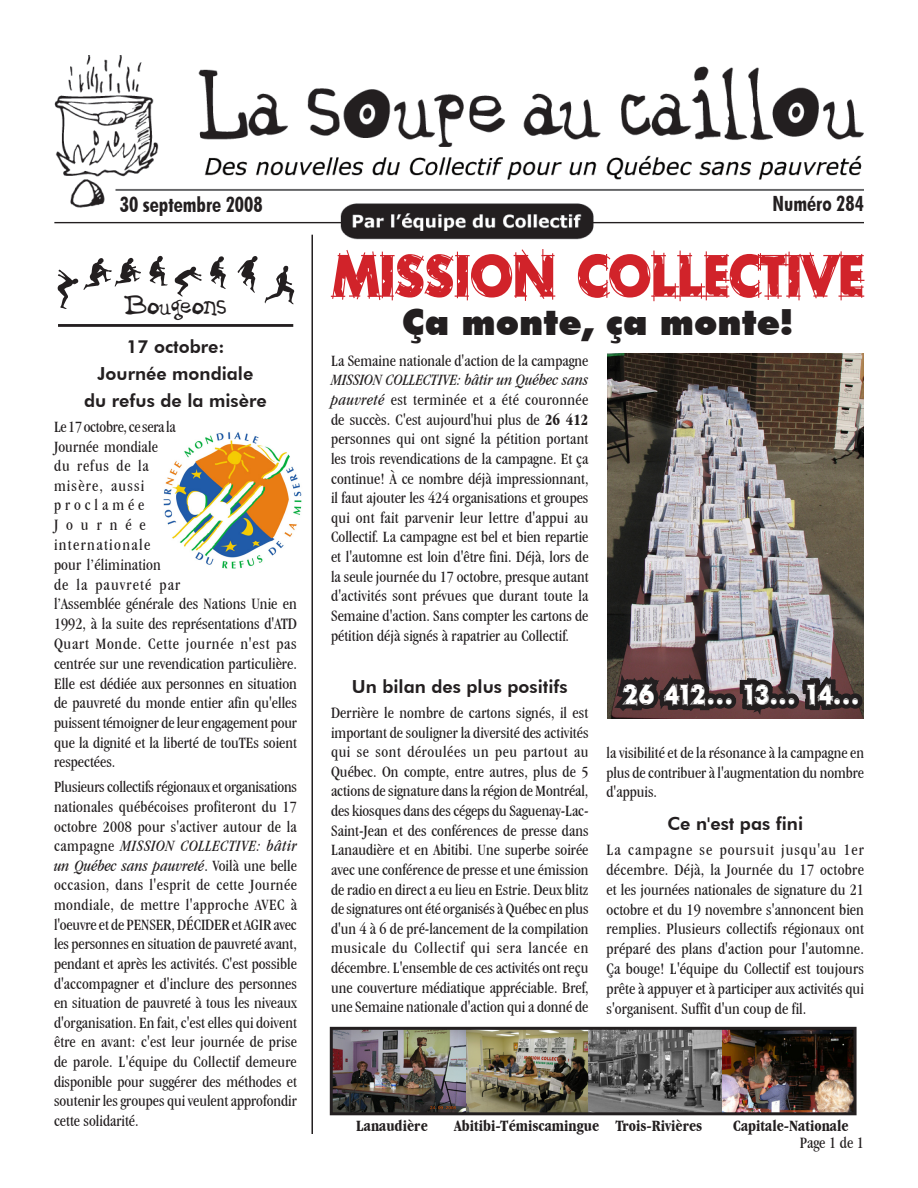
<style>
.page{position:relative;width:918px;height:1188px;background:#fff}
.page>*{position:absolute;margin:0;border:0;box-sizing:border-box;transform-origin:0 0}
.t1{font:60.9px "Swifty";color:#231f20}
.Surtitre{font:57.75px "Rough Draft";color:#d1232a;scale:.9 1}
.Titre{font:900 36px "Futura BT";color:#231f20}
.Surtitre-2{font:27px "Rough Draft";color:#fff;scale:.9 1}
.t2{font:22.8px "Garth Hand";color:#231f20}
.t3{font:700 condensed 21px "Futura BT";color:#231f20}
.Intertitre{font:800 18px "Futura BT";color:#231f20}
.Texte_normal{font:condensed 16.5px/19.8px "Garamond IT Cby BT";color:#231f20;text-align:justify}
.Texte_normal-2{font:condensed 16.5px "Garamond IT Cby BT";letter-spacing:.02em;color:#231f20}
.Texte_normal-3{font:condensed 16.35px/19.6px "Garamond IT Cby BT";color:#231f20;text-align:justify}
.Texte_normal-4{font:700 condensed 16.35px "Garamond IT Cby BT";color:#231f20}
.s1{font-size:16.5px}
.s2{font-style:italic}
.s3{font-style:italic;font-size:16.35px}
.s4{font-weight:700}
</style>
<div class="page">
<img style="left:54px;top:55px;width:810px;height:180px">
<hr style="left:58px;top:324px;width:235px;height:3px;background:#231f20">
<hr style="left:57px;top:489px;width:237px;height:1px;background:#231f20">
<hr style="left:311px;top:235px;width:2px;height:899px;background:#231f20">
<svg style="left:326px;top:174px;width:538px;height:180px"></svg>
<img style="left:334px;top:1031px;width:255px;height:80px">
<img style="left:589px;top:1031px;width:264px;height:80px">
<div style="left:330px;top:1027px;width:527px;height:88px;border:3px solid #231f20"></div>
<img style="left:607px;top:354px;width:257px;height:196px">
<img style="left:161px;top:432px;width:141px;height:137px">
<img style="left:607px;top:550px;width:257px;height:169px">
<p class="t3" style="left:120px;top:192px;width:144px">30 septembre 2008</p>
<p class="t3" style="left:773px;top:191px;width:93px">Numéro 284</p>
<p class="t1" style="left:52px;top:253px;width:246px">E F G H I J K M</p>
<p class="Surtitre" style="left:333px;top:238px;width:592px">Mission COLLECTIVE</p>
<p class="Titre" style="left:402px;top:301px;width:393px">Ça monte, ça monte!</p>
<p class="t2" style="left:124px;top:294px;width:104px">Bougeons</p>
<p class="Intertitre" style="left:126px;top:336px;width:100px">17 octobre:</p>
<p class="Intertitre" style="left:98px;top:363px;width:157px">Journée mondiale</p>
<p class="Intertitre" style="left:84px;top:390px;width:184px">du refus de la misère</p>
<p class="Texte_normal-3" style="left:54px;top:417px;width:123px;text-align:left">Le 17 octobre, ce sera la<br>Journée mondiale du refus de la misère, aussi proclamée</p>
<p class="Texte_normal" style="left:54px;top:515px;width:245px;text-align:left">Journée<br>internationale<br>pour l’élimination<br>de la pauvreté par<br>l’Assemblée générale des Nations Unie en<br>1992, à la suite des représentations d'ATD<br>Quart Monde. Cette journée n'est pas centrée sur une revendication particulière.<br>Elle est dédiée aux personnes en situation</p>
<p class="Texte_normal-3" style="left:54px;top:693px;width:245px"><span class="s1">de pauvreté</span> du monde entier afin qu'elles puissent témoigner de leur engagement pour que la dignité et la liberté de touTEs soient respectées.</p>
<p class="Texte_normal-3" style="left:54px;top:777px;width:245px">Plusieurs collectifs régionaux et organisations nationales québécoises profiteront du 17 octobre 2008 pour s'activer autour de la campagne <span class="s2">MISSION COLLECTIVE: bâtir un Québec sans pauvreté</span>. Voilà une belle occasion, dans l'esprit de cette Journée mondiale, de mettre l'approche AVEC à l'oeuvre et de PENSER, DÉCIDER et AGIR avec les personnes en situation de pauvreté avant, pendant et après les activités. C'est possible d'accompagner et d'inclure des personnes en situation de pauvreté à tous les niveaux d'organisation. En fait, c'est elles qui doivent être en avant: c'est leur journée de prise de parole. L'équipe du Collectif demeure disponible pour suggérer des méthodes et soutenir les groupes qui veulent approfondir cette solidarité.</p>
<p class="Texte_normal-3" style="left:331px;top:350px;width:259px">La Semaine nationale d'action de la campagne<br><span class="s2">MISSION COLLECTIVE: bâtir un Québec sans</span></p>
<p class="Texte_normal-2" style="left:331px;top:390px;width:259px"><span class="s3">pauvreté</span> est terminée et a été couronnée</p>
<p class="Texte_normal-3" style="left:331px;top:410px;width:259px"><span class="s1">de succès.</span> C'est aujourd'hui plus de <span class="s4">26 412 </span>personnes qui ont signé la pétition portant les trois revendications de la campagne. Et ça continue! À ce nombre déjà impressionnant, il faut ajouter les 424 organisations et groupes qui ont fait parvenir leur lettre d'appui au Collectif. La campagne est bel et bien repartie et l'automne est loin d'être fini. Déjà, lors de la seule journée du 17 octobre, presque autant d'activités sont prévues que durant toute la Semaine d'action. Sans compter les cartons de pétition déjà signés à rapatrier au Collectif.</p>
<p class="Intertitre" style="left:352px;top:676px;width:218px">Un bilan des plus positifs</p>
<p class="Texte_normal-3" style="left:331px;top:703px;width:259px">Derrière le nombre de cartons signés, il est important de souligner la diversité des activités qui se sont déroulées un peu partout au Québec. On compte, entre autres, plus de 5 actions de signature dans la région de Montréal, des kiosques dans des cégeps du Saguenay-Lac-Saint-Jean et des conférences de presse dans Lanaudière et en Abitibi. Une superbe soirée avec une conférence de presse et une émission de radio en direct a eu lieu en Estrie. Deux blitz de signatures ont été organisés à Québec en plus d'un 4 à 6 de pré-lancement de la compilation musicale du Collectif qui sera lancée en décembre. L'ensemble de ces activités ont reçu une couverture médiatique appréciable. Bref, une Semaine nationale d'action qui a donné de</p>
<p class="t1" style="left:53px;top:415px;width:246px">E F G H I J K M</p>
<p class="Surtitre-2" style="left:623px;top:677px;width:264px">26 412... 13... 14...</p>
<p class="Texte_normal-3" style="left:607px;top:743px;width:259px">la visibilité et de la résonance à la campagne en plus de contribuer à l'augmentation du nombre d'appuis.</p>
<p class="Intertitre" style="left:667px;top:813px;width:137px">Ce n'est pas fini</p>
<p class="Texte_normal" style="left:607px;top:840px;width:259px">La campagne se poursuit jusqu'au 1er décembre. Déjà, la Journée du 17 octobre et les journées nationales de signature du 21 octobre et du 19 novembre s'annoncent bien remplies. Plusieurs collectifs régionaux ont préparé des plans d'action pour l'automne.<br>Ça bouge! L'équipe du Collectif est toujours prête à appuyer et à participer aux activités qui s'organisent. Suffit d'un coup de fil.</p>
<p class="Texte_normal-4" style="left:356px;top:1116px;width:73px">Lanaudière</p>
<p class="Texte_normal-4" style="left:454px;top:1116px;width:146px">Abitibi-Témiscamingue</p>
<p class="Texte_normal-4" style="left:616px;top:1116px;width:88px">Trois-Rivières</p>
<p class="Texte_normal-4" style="left:733px;top:1116px;width:117px">Capitale-Nationale</p>
<p class="Texte_normal" style="left:800px;top:1132px;width:66px">Page 1 de 1</p>
</div>
